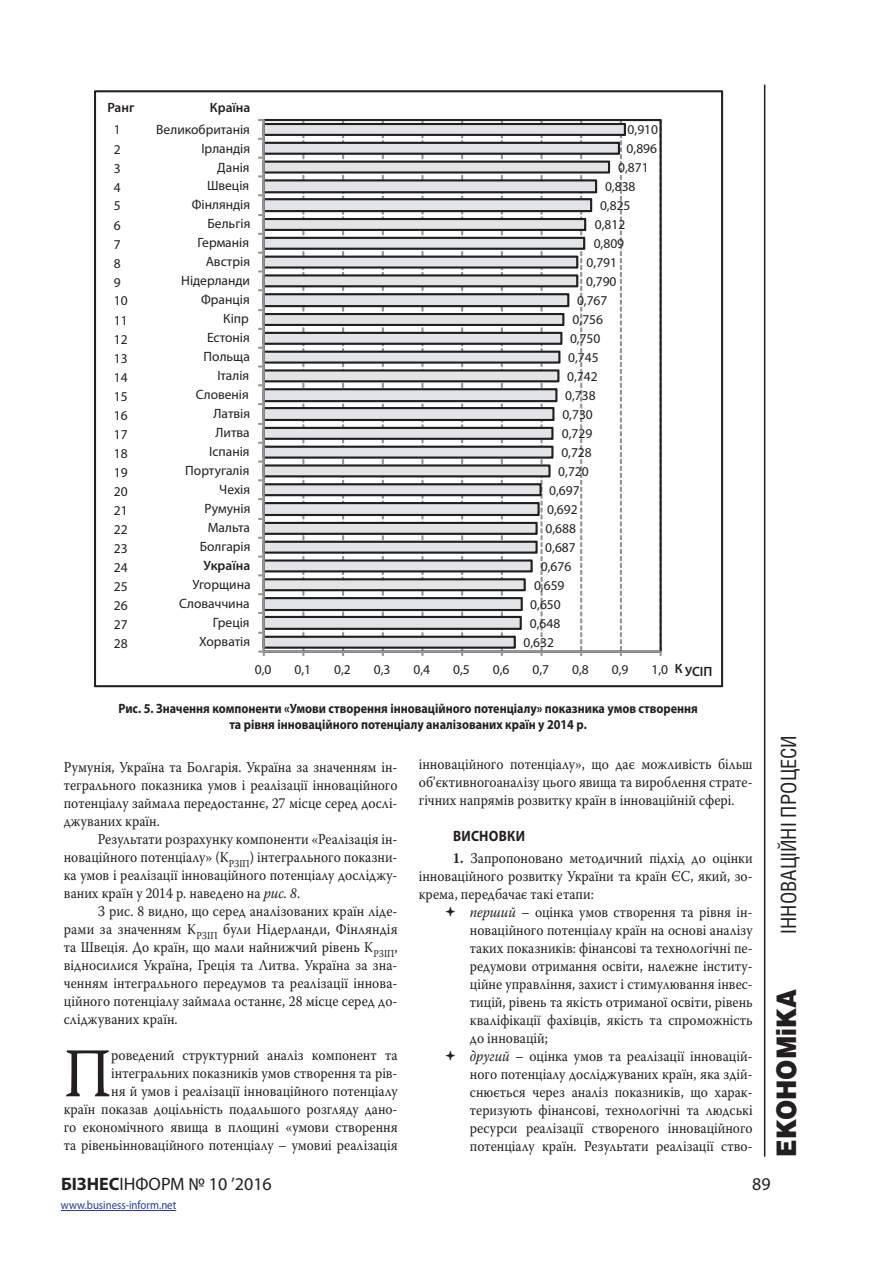
<style>
.page{position:relative;width:893px;height:1263px;background:#fff}
.page>*{position:absolute;margin:0;border:0;box-sizing:border-box;transform-origin:0 0}
.Osnova{font:69.6px "Warnock Pro";color:#231f20;scale:.9 1}
.t1{font:900 27px "Helios";color:#231f20;scale:.9 1}
.t2{font:21px "Helios Cond";color:#231f20}
.t3{font:18px "Myriad Pro";color:#231f20}
.Osnova-2{font:15px/18px "Warnock Pro";color:#231f20;text-align:justify;scale:.9 1}
.Otstup{font:15px/18px "Warnock Pro";color:#231f20;text-align:justify;scale:.9 1}
.Glavka{font:700 15px "Myriad Pro";color:#231f20;scale:.9 1}
.t4{font:13.5px/19px "Myriad Pro";color:#231f20}
.Title_table{font:700 13.5px/16.2px "Myriad Pro";color:#231f20;text-align:center;scale:.9 1}
.t5{font:600 13.5px "Myriad Pro";color:#231f20}
.t6{font:12px "Myriad Pro";color:#253f8e;scale:.9 1}
.s1{font-style:italic}
.s2{font-weight:700}
</style>
<div class="page">
<hr style="left:764px;top:85px;width:1px;height:1072px;background:#231f20">
<hr style="left:61px;top:1210px;width:115px;height:1px;background:#253f8e">
<svg style="left:94px;top:91px;width:629px;height:596px"></svg>
<p class="t5" style="left:107px;top:99px;width:29px">Ранг</p>
<p class="t5" style="left:210px;top:99px;width:42px">Країна</p>
<p class="t4" style="left:114px;top:120px;width:15px">1<br>2<br>3<br>4<br>5<br>6<br>7<br>8<br>9<br>10<br>11<br>12<br>13<br>14<br>15<br>16<br>17<br>18<br>19<br>20<br>21<br>22<br>23<br>24<br>25<br>26<br>27<br>28</p>
<p class="t4" style="left:156px;top:119px;width:95px">Великобританія</p>
<p class="t4" style="left:201px;top:138px;width:50px">Ірландія</p>
<p class="t4" style="left:217px;top:157px;width:34px">Данія</p>
<p class="t4" style="left:207px;top:176px;width:44px">Швеція</p>
<p class="t4" style="left:192px;top:195px;width:60px">Фінляндія</p>
<p class="t4" style="left:208px;top:214px;width:44px">Бельгія</p>
<p class="t4" style="left:198px;top:233px;width:53px">Германія</p>
<p class="t4" style="left:206px;top:252px;width:46px">Австрія</p>
<p class="t4" style="left:181px;top:271px;width:70px">Нідерланди</p>
<p class="t4" style="left:201px;top:290px;width:50px">Франція</p>
<p class="t4" style="left:223px;top:309px;width:27px">Кіпр</p>
<p class="t4" style="left:207px;top:328px;width:44px">Естонія</p>
<p class="t4" style="left:204px;top:347px;width:48px">Польща</p>
<p class="t4" style="left:217px;top:366px;width:33px">Італія</p>
<p class="t4" style="left:196px;top:385px;width:55px">Словенія</p>
<p class="t4" style="left:214px;top:404px;width:38px">Латвія</p>
<p class="t4" style="left:216px;top:423px;width:36px">Литва</p>
<p class="t4" style="left:209px;top:442px;width:42px">Іспанія</p>
<p class="t4" style="left:185px;top:461px;width:66px">Португалія</p>
<p class="t4" style="left:219px;top:480px;width:32px">Чехія</p>
<p class="t4" style="left:205px;top:499px;width:47px">Румунія</p>
<p class="t4" style="left:208px;top:518px;width:44px">Мальта</p>
<p class="t4" style="left:200px;top:537px;width:52px">Болгарія</p>
<p class="t5" style="left:204px;top:557px;width:48px">Україна</p>
<p class="t4" style="left:192px;top:575px;width:60px">Угорщина</p>
<p class="t4" style="left:179px;top:594px;width:72px">Словаччина</p>
<p class="t4" style="left:213px;top:613px;width:38px">Греція</p>
<p class="t4" style="left:199px;top:632px;width:53px">Хорватія</p>
<p class="t4" style="left:628px;top:120px;width:32px">0,910</p>
<p class="t4" style="left:627px;top:139px;width:32px">0,896</p>
<p class="t4" style="left:618px;top:158px;width:32px">0,871</p>
<p class="t4" style="left:605px;top:177px;width:32px">0,838</p>
<p class="t4" style="left:600px;top:196px;width:32px">0,825</p>
<p class="t4" style="left:595px;top:215px;width:32px">0,812</p>
<p class="t4" style="left:594px;top:234px;width:32px">0,809</p>
<p class="t4" style="left:587px;top:253px;width:32px">0,791</p>
<p class="t4" style="left:586px;top:272px;width:32px">0,790</p>
<p class="t4" style="left:577px;top:291px;width:32px">0,767</p>
<p class="t4" style="left:573px;top:310px;width:32px">0,756</p>
<p class="t4" style="left:570px;top:329px;width:32px">0,750</p>
<p class="t4" style="left:568px;top:348px;width:32px">0,745</p>
<p class="t4" style="left:567px;top:367px;width:32px">0,742</p>
<p class="t4" style="left:565px;top:386px;width:32px">0,738</p>
<p class="t4" style="left:562px;top:405px;width:32px">0,730</p>
<p class="t4" style="left:562px;top:424px;width:32px">0,729</p>
<p class="t4" style="left:561px;top:443px;width:32px">0,728</p>
<p class="t4" style="left:558px;top:462px;width:32px">0,720</p>
<p class="t4" style="left:549px;top:481px;width:32px">0,697</p>
<p class="t4" style="left:547px;top:500px;width:32px">0,692</p>
<p class="t4" style="left:545px;top:519px;width:32px">0,688</p>
<p class="t4" style="left:545px;top:538px;width:32px">0,687</p>
<p class="t4" style="left:541px;top:557px;width:32px">0,676</p>
<p class="t4" style="left:534px;top:576px;width:32px">0,659</p>
<p class="t4" style="left:530px;top:595px;width:32px">0,650</p>
<p class="t4" style="left:530px;top:614px;width:32px">0,648</p>
<p class="t4" style="left:523px;top:633px;width:32px">0,632</p>
<p class="t4" style="left:255px;top:659px;width:18px">0,0</p>
<p class="t4" style="left:294px;top:659px;width:18px">0,1</p>
<p class="t4" style="left:334px;top:659px;width:18px">0,2</p>
<p class="t4" style="left:374px;top:659px;width:18px">0,3</p>
<p class="t4" style="left:413px;top:659px;width:18px">0,4</p>
<p class="t4" style="left:453px;top:659px;width:18px">0,5</p>
<p class="t4" style="left:493px;top:659px;width:18px">0,6</p>
<p class="t4" style="left:532px;top:659px;width:18px">0,7</p>
<p class="t4" style="left:572px;top:659px;width:18px">0,8</p>
<p class="t4" style="left:612px;top:659px;width:18px">0,9</p>
<p class="t4" style="left:651px;top:659px;width:18px">1,0</p>
<p class="t5" style="left:675px;top:663px;width:39px">К УСІП</p>
<p class="Title_table" style="left:118px;top:700px;width:645px">Рис. 5. Значення компоненти «Умови створення інноваційного потенціалу» показника умов створення та рівня інноваційного потенціалу аналізованих країн у 2014 р.</p>
<p class="Osnova-2" style="left:64px;top:758px;width:372px">Румунія, Україна та Болгарія. Україна за значенням ін&shy;тегрального показника умов і реалізації інноваційного потенціалу займала передостаннє, 27 місце серед дослі&shy;джуваних країн.</p>
<p class="Osnova-2" style="left:64px;top:830px;width:372px;text-indent:34px">Результати розрахунку компоненти «Реалізація ін&shy;новаційного потенціалу» (К<sub>РЗІП</sub>) інтегрального показни&shy;ка умов і реалізації інноваційного потенціалу досліджу&shy;ваних країн у 2014 р. наведено на <span class="s1">рис. 8</span>.</p>
<p class="Osnova-2" style="left:64px;top:902px;width:372px;text-indent:34px">З рис. 8 видно, що серед аналізованих країн ліде&shy;рами за значенням К<sub>РЗІП</sub> були Нідерланди, Фінляндія та Швеція. До країн, що мали найнижчий рівень К<sub>РЗІП</sub>, відносилися Україна, Греція та Литва. Україна за зна&shy;ченням інтегрального передумов та реалізації іннова&shy;ційного потенціалу займала останнє, 28 місце серед до&shy;сліджуваних країн.</p>
<p class="Osnova" style="left:64px;top:1031px;width:54px">П</p>
<p class="Osnova-2" style="left:64px;top:1046px;width:372px;text-align:right">роведений структурний аналіз компонент та інтегральних показників умов створення та рів-<br>ня й умов і реалізації інноваційного потенціалу<br>країн показав доцільність подальшого розгляду дано&shy;го економічного явища в площині «умови створення та рівеньінноваційного потенціалу – умовиі реалізація</p>
<p class="Osnova-2" style="left:419px;top:755px;width:372px">інноваційного потенціалу», що дає можливість більш об’єктивногоаналізу цього явища та вироблення страте&shy;гічних напрямів розвитку країн в інноваційній сфері.</p>
<p class="Glavka" style="left:453px;top:826px;width:21px">Висновки</p>
<p class="Osnova-2" style="left:419px;top:849px;width:372px;text-indent:34px"><span class="s2">1.</span> Запропоновано методичний підхід до оцінки інноваційного розвитку України та країн ЄС, який, зо&shy;крема, передбачає такі етапи:</p>
<p class="Otstup" style="left:470px;top:903px;width:316px"><span class="s1">перший</span> – оцінка умов створення та рівня ін&shy;новаційного потенціалу країн на основі аналізу таких показників: фінансові та технологічні пе&shy;редумови отримання освіти, належне інститу&shy;ційне управління, захист і стимулювання інвес&shy;тицій, рівень та якість отриманої освіти, рівень кваліфікації фахівців, якість та спроможність до інновацій;</p>
<p class="Otstup" style="left:470px;top:1047px;width:316px"><span class="s1">другий</span> – оцінка умов та реалізації інновацій&shy;ного потенціалу досліджуваних країн, яка здій&shy;снюється через аналіз показників, що харак&shy;теризують фінансові, технологічні та людські ресурси реалізації створеного інноваційного потенціалу країн. Результати реалізації ство-</p>
<h3 class="t2" style="left:776px;top:934px;width:200px;rotate:-90deg">інноваційні процеси</h3>
<h2 class="t1" style="left:769px;top:1157px;width:188px;rotate:-90deg">ЕКОНОМіКА</h2>
<p class="t3" style="left:61px;top:1173px;width:212px"><span class="s2">БІЗНЕС</span>ІНФОРМ № 10 ’2016</p>
<p class="t3" style="left:752px;top:1173px;width:20px">89</p>
<p class="t6" style="left:61px;top:1198px;width:130px">www.business-inform.net</p>
</div>
